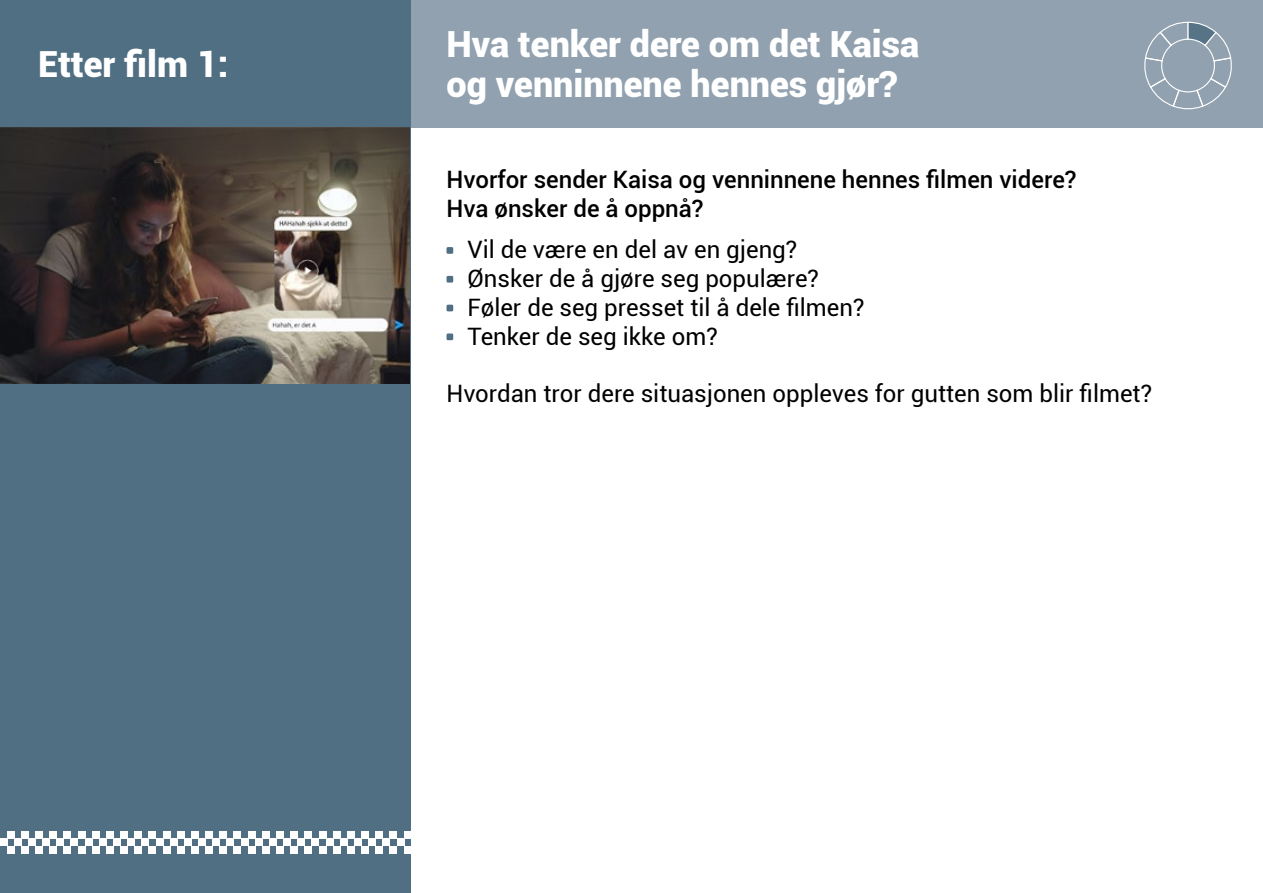
<style>
.page{position:relative;width:1263px;height:893px;background:#fff}
.page>*{position:absolute;margin:0;border:0;box-sizing:border-box;transform-origin:0 0}
.t1{font:900 36px/40.5px "Roboto";color:#fff}
.t2{font:24px/28.8px "Roboto";color:#000}
.t3{font:500 24px/28.8px "Roboto";color:#000}
</style>
<div class="page">
<div style="left:402px;top:0;width:861px;height:128px;background:#91a1af"></div>
<div style="left:0;top:0;width:410px;height:893px;background:#516f82"></div>
<div style="left:0;top:839px;width:7px;height:7px;background:#fff"></div>
<div style="left:7px;top:832px;width:7px;height:7px;background:#fff"></div>
<div style="left:7px;top:846px;width:7px;height:7px;background:#fff"></div>
<div style="left:14px;top:839px;width:7px;height:7px;background:#fff"></div>
<div style="left:21px;top:832px;width:7px;height:7px;background:#fff"></div>
<div style="left:21px;top:846px;width:7px;height:7px;background:#fff"></div>
<div style="left:28px;top:839px;width:7px;height:7px;background:#fff"></div>
<div style="left:35px;top:832px;width:8px;height:7px;background:#fff"></div>
<div style="left:35px;top:846px;width:8px;height:7px;background:#fff"></div>
<div style="left:43px;top:839px;width:7px;height:7px;background:#fff"></div>
<div style="left:50px;top:832px;width:7px;height:7px;background:#fff"></div>
<div style="left:50px;top:846px;width:7px;height:7px;background:#fff"></div>
<div style="left:57px;top:839px;width:7px;height:7px;background:#fff"></div>
<div style="left:64px;top:832px;width:7px;height:7px;background:#fff"></div>
<div style="left:64px;top:846px;width:7px;height:7px;background:#fff"></div>
<div style="left:71px;top:839px;width:7px;height:7px;background:#fff"></div>
<div style="left:78px;top:832px;width:7px;height:7px;background:#fff"></div>
<div style="left:78px;top:846px;width:7px;height:7px;background:#fff"></div>
<div style="left:85px;top:839px;width:7px;height:7px;background:#fff"></div>
<div style="left:92px;top:832px;width:7px;height:7px;background:#fff"></div>
<div style="left:92px;top:846px;width:7px;height:7px;background:#fff"></div>
<div style="left:99px;top:839px;width:7px;height:7px;background:#fff"></div>
<div style="left:106px;top:832px;width:7px;height:7px;background:#fff"></div>
<div style="left:106px;top:846px;width:7px;height:7px;background:#fff"></div>
<div style="left:113px;top:839px;width:8px;height:7px;background:#fff"></div>
<div style="left:121px;top:832px;width:7px;height:7px;background:#fff"></div>
<div style="left:121px;top:846px;width:7px;height:7px;background:#fff"></div>
<div style="left:128px;top:839px;width:7px;height:7px;background:#fff"></div>
<div style="left:135px;top:832px;width:7px;height:7px;background:#fff"></div>
<div style="left:135px;top:846px;width:7px;height:7px;background:#fff"></div>
<div style="left:142px;top:839px;width:7px;height:7px;background:#fff"></div>
<div style="left:149px;top:832px;width:7px;height:7px;background:#fff"></div>
<div style="left:149px;top:846px;width:7px;height:7px;background:#fff"></div>
<div style="left:156px;top:839px;width:7px;height:7px;background:#fff"></div>
<div style="left:163px;top:832px;width:7px;height:7px;background:#fff"></div>
<div style="left:163px;top:846px;width:7px;height:7px;background:#fff"></div>
<div style="left:170px;top:839px;width:7px;height:7px;background:#fff"></div>
<div style="left:177px;top:832px;width:7px;height:7px;background:#fff"></div>
<div style="left:177px;top:846px;width:7px;height:7px;background:#fff"></div>
<div style="left:184px;top:839px;width:7px;height:7px;background:#fff"></div>
<div style="left:191px;top:832px;width:7px;height:7px;background:#fff"></div>
<div style="left:191px;top:846px;width:7px;height:7px;background:#fff"></div>
<div style="left:198px;top:839px;width:8px;height:7px;background:#fff"></div>
<div style="left:206px;top:832px;width:7px;height:7px;background:#fff"></div>
<div style="left:206px;top:846px;width:7px;height:7px;background:#fff"></div>
<div style="left:213px;top:839px;width:7px;height:7px;background:#fff"></div>
<div style="left:220px;top:832px;width:7px;height:7px;background:#fff"></div>
<div style="left:220px;top:846px;width:7px;height:7px;background:#fff"></div>
<div style="left:227px;top:839px;width:7px;height:7px;background:#fff"></div>
<div style="left:241px;top:839px;width:7px;height:7px;background:#fff"></div>
<div style="left:234px;top:832px;width:7px;height:7px;background:#fff"></div>
<div style="left:234px;top:846px;width:7px;height:7px;background:#fff"></div>
<div style="left:248px;top:832px;width:7px;height:7px;background:#fff"></div>
<div style="left:248px;top:846px;width:7px;height:7px;background:#fff"></div>
<div style="left:255px;top:839px;width:7px;height:7px;background:#fff"></div>
<div style="left:262px;top:832px;width:7px;height:7px;background:#fff"></div>
<div style="left:262px;top:846px;width:7px;height:7px;background:#fff"></div>
<div style="left:269px;top:839px;width:7px;height:7px;background:#fff"></div>
<div style="left:276px;top:832px;width:8px;height:7px;background:#fff"></div>
<div style="left:276px;top:846px;width:8px;height:7px;background:#fff"></div>
<div style="left:284px;top:839px;width:7px;height:7px;background:#fff"></div>
<div style="left:291px;top:832px;width:7px;height:7px;background:#fff"></div>
<div style="left:291px;top:846px;width:7px;height:7px;background:#fff"></div>
<div style="left:298px;top:839px;width:7px;height:7px;background:#fff"></div>
<div style="left:305px;top:832px;width:7px;height:7px;background:#fff"></div>
<div style="left:305px;top:846px;width:7px;height:7px;background:#fff"></div>
<div style="left:312px;top:839px;width:7px;height:7px;background:#fff"></div>
<div style="left:319px;top:832px;width:7px;height:7px;background:#fff"></div>
<div style="left:319px;top:846px;width:7px;height:7px;background:#fff"></div>
<div style="left:326px;top:839px;width:7px;height:7px;background:#fff"></div>
<div style="left:333px;top:832px;width:7px;height:7px;background:#fff"></div>
<div style="left:333px;top:846px;width:7px;height:7px;background:#fff"></div>
<div style="left:340px;top:839px;width:7px;height:7px;background:#fff"></div>
<div style="left:347px;top:832px;width:7px;height:7px;background:#fff"></div>
<div style="left:347px;top:846px;width:7px;height:7px;background:#fff"></div>
<div style="left:354px;top:839px;width:7px;height:7px;background:#fff"></div>
<div style="left:361px;top:832px;width:8px;height:7px;background:#fff"></div>
<div style="left:361px;top:846px;width:8px;height:7px;background:#fff"></div>
<div style="left:369px;top:839px;width:7px;height:7px;background:#fff"></div>
<div style="left:383px;top:839px;width:7px;height:7px;background:#fff"></div>
<div style="left:376px;top:832px;width:7px;height:7px;background:#fff"></div>
<div style="left:376px;top:846px;width:7px;height:7px;background:#fff"></div>
<div style="left:390px;top:832px;width:7px;height:7px;background:#fff"></div>
<div style="left:390px;top:846px;width:7px;height:7px;background:#fff"></div>
<div style="left:397px;top:839px;width:7px;height:7px;background:#fff"></div>
<div style="left:404px;top:832px;width:7px;height:7px;background:#fff"></div>
<div style="left:404px;top:846px;width:7px;height:7px;background:#fff"></div>
<img style="left:0;top:128px;width:410px;height:256px">
<div style="left:446px;top:247px;width:7px;height:7px;background:#516f82"></div>
<div style="left:446px;top:276px;width:7px;height:7px;background:#516f82"></div>
<div style="left:446px;top:305px;width:7px;height:6px;background:#516f82"></div>
<div style="left:446px;top:333px;width:7px;height:7px;background:#516f82"></div>
<svg style="left:1144px;top:21px;width:88px;height:89px"></svg>
<h1 class="t1" style="left:38px;top:42px;width:192px">Etter film 1:</h1>
<h1 class="t1" style="left:446px;top:22px;width:474px">Hva tenker dere om det Kaisa og venninnene hennes gjør?</h1>
<p class="t3" style="left:446px;top:164px;width:632px">Hvorfor sender Kaisa og venninnene hennes filmen videre?<br>Hva ønsker de å oppnå?</p>
<p class="t2" style="left:467px;top:234px;width:398px">Vil de være en del av en gjeng?<br>Ønsker de å gjøre seg populære?<br>Føler de seg presset til å dele filmen?<br>Tenker de seg ikke om?</p>
<p class="t2" style="left:446px;top:378px;width:707px">Hvordan tror dere situasjonen oppleves for gutten som blir filmet?</p>
</div>
